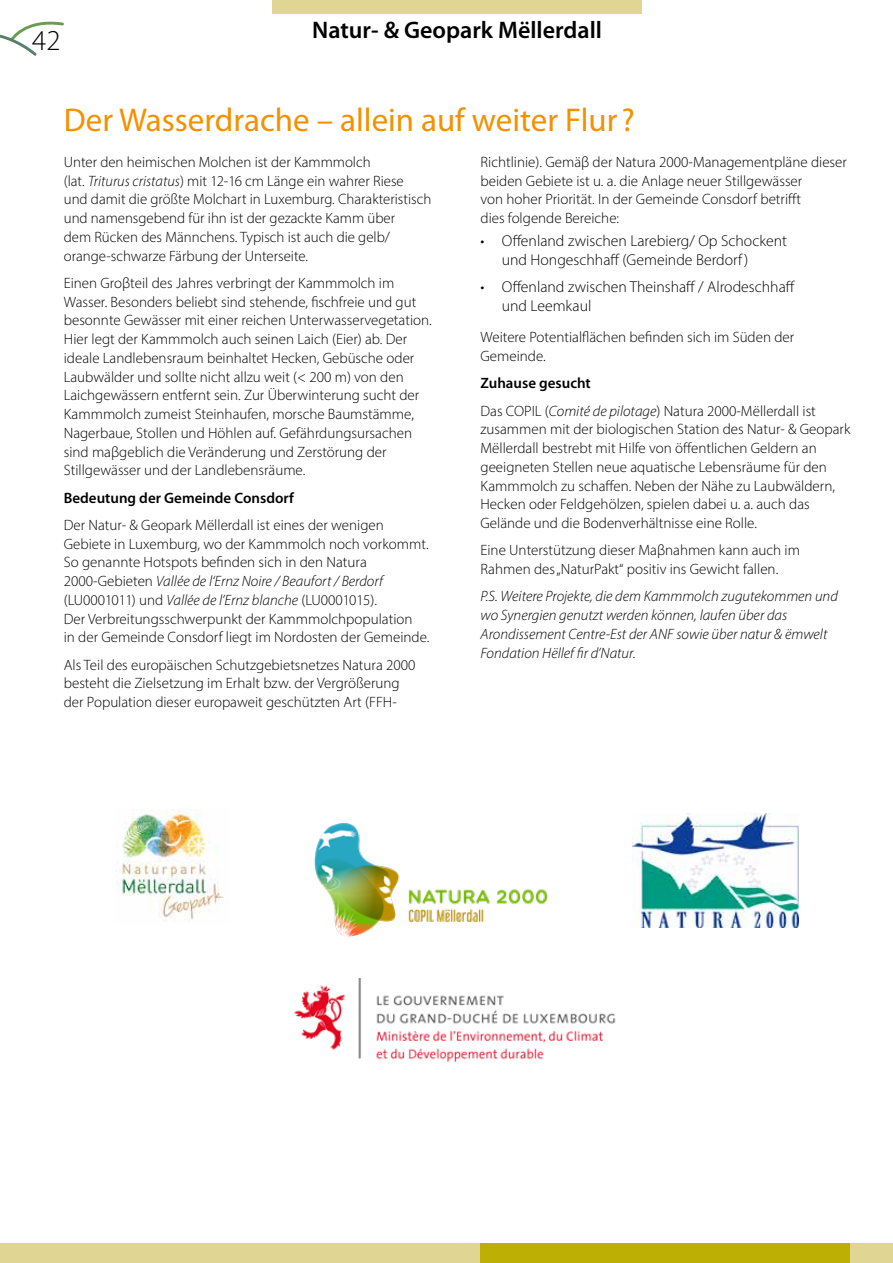
<style>
.page{position:relative;width:893px;height:1263px;background:#fff}
.page>*{position:absolute;margin:0;border:0;box-sizing:border-box;transform-origin:0 0}
.t1{font:33px "Myriad Pro";color:#f39100}
.t2{font:300 28.95px "Myriad Pro";color:#000}
.t3{font:600 24px "Myriad Pro";color:#000}
.t4{font:300 15.75px/18.8px "Myriad Pro";color:#000}
.t5{font:300 15px/18.8px "Myriad Pro";color:#000}
.t6{font:italic 300 15px/18.8px "Myriad Pro";color:#000}
.t7{font:600 15px "Myriad Pro";color:#000}
.s1{font-style:italic}
.s2{font-weight:600}
</style>
<div class="page">
<svg style="left:0;top:21px;width:64px;height:35px"></svg>
<div style="left:272px;top:0;width:370px;height:14px;background:#e0d592"></div>
<div style="left:0;top:1243px;width:893px;height:20px;background:#e0d592"></div>
<div style="left:480px;top:1243px;width:370px;height:20px;background:#bdaf03"></div>
<img style="left:294px;top:979px;width:322px;height:84px">
<img style="left:315px;top:823px;width:232px;height:113px">
<img style="left:632px;top:813px;width:166px;height:115px">
<img style="left:116px;top:809px;width:108px;height:112px">
<h2 class="t2" style="left:32px;top:23px;width:30px">42</h2>
<h3 class="t3" style="left:312px;top:17px;width:291px">Natur- &amp; Geopark Mëllerdall</h3>
<h1 class="t1" style="left:64px;top:102px;width:573px">Der Wasserdrache – allein auf weiter Flur ?</h1>
<p class="t5" style="left:64px;top:152px;width:369px">Unter den heimischen Molchen ist der Kammmolch<br>(lat. <span class="s1">Triturus cristatus</span>) mit 12-16 cm Länge ein wahrer Riese und damit die größte Molchart in Luxemburg. Charakteristisch und namensgebend für ihn ist der gezackte Kamm über<br>dem Rücken des Männchens. Typisch ist auch die gelb/ orange-schwarze Färbung der Unterseite.</p>
<p class="t5" style="left:64px;top:273px;width:370px">Einen Groβteil des Jahres verbringt der Kammmolch im Wasser. Besonders beliebt sind stehende, fischfreie und gut besonnte Gewässer mit einer reichen Unterwasservegetation.<br>Hier legt der Kammmolch auch seinen Laich (Eier) ab. Der ideale Landlebensraum beinhaltet Hecken, Gebüsche oder Laubwälder und sollte nicht allzu weit (&lt; 200 m) von den Laichgewässern entfernt sein. Zur Überwinterung sucht der Kammmolch zumeist Steinhaufen, morsche Baumstämme, Nagerbaue, Stollen und Höhlen auf. Gefährdungsursachen sind maβgeblich die Veränderung und Zerstörung der Stillgewässer und der Landlebensräume.</p>
<p class="t7" style="left:64px;top:489px;width:232px">Bedeutung der Gemeinde Consdorf</p>
<p class="t5" style="left:64px;top:515px;width:367px">Der Natur- &amp; Geopark Mëllerdall ist eines der wenigen Gebiete in Luxemburg, wo der Kammmolch noch vorkommt.<br>So genannte Hotspots befinden sich in den Natura 2000-Gebieten <span class="s1">Vallée de l‘Ernz Noire / Beaufort / Berdorf </span>(LU0001011) und <span class="s1">Vallée de l’Ernz blanche</span> (LU0001015).<br>Der Verbreitungsschwerpunkt der Kammmolchpopulation<br>in der Gemeinde Consdorf liegt im Nordosten der Gemeinde.</p>
<p class="t5" style="left:64px;top:655px;width:353px">Als Teil des europäischen Schutzgebietsnetzes Natura 2000 besteht die Zielsetzung im Erhalt bzw. der Vergrößerung der Population dieser europaweit geschützten Art (FFH-</p>
<p class="t5" style="left:480px;top:152px;width:368px">Richtlinie). Gemäβ der Natura 2000-Managementpläne dieser beiden Gebiete ist u. a. die Anlage neuer Stillgewässer<br>von hoher Priorität. In der Gemeinde Consdorf betrifft<br>dies folgende Bereiche:</p>
<p class="t4" style="left:502px;top:231px;width:287px;text-indent:-21px">• Offenland zwischen Larebierg/ Op Schockent und Hongeschhaff (Gemeinde Berdorf )</p>
<p class="t4" style="left:502px;top:277px;width:295px;text-indent:-21px">• Offenland zwischen Theinshaff / Alrodeschhaff und Leemkaul</p>
<p class="t5" style="left:480px;top:328px;width:315px">Weitere Potentialflächen befinden sich im Süden der<br>Gemeinde.</p>
<p class="t5" style="left:480px;top:370px;width:337px;line-height:27.3px"><span class="s2">Zuhause gesucht<br></span>Das COPIL (<span class="s1">Comité de pilotage</span>) Natura 2000-Mëllerdall ist</p>
<p class="t5" style="left:480px;top:420px;width:371px">zusammen mit der biologischen Station des Natur- &amp; Geopark Mëllerdall bestrebt mit Hilfe von öffentlichen Geldern an geeigneten Stellen neue aquatische Lebensräume für den Kammmolch zu schaffen. Neben der Nähe zu Laubwäldern, Hecken oder Feldgehölzen, spielen dabei u. a. auch das Gelände und die Bodenverhältnisse eine Rolle.</p>
<p class="t5" style="left:480px;top:541px;width:321px">Eine Unterstützung dieser Maβnahmen kann auch im<br>Rahmen des „NaturPakt“ positiv ins Gewicht fallen.</p>
<p class="t6" style="left:480px;top:587px;width:359px">P.S. Weitere Projekte, die dem Kammmolch zugutekommen und wo Synergien genutzt werden können, laufen über das Arondissement Centre-Est der ANF sowie über natur &amp; ëmwelt Fondation Hëllef fir d’Natur.</p>
</div>
